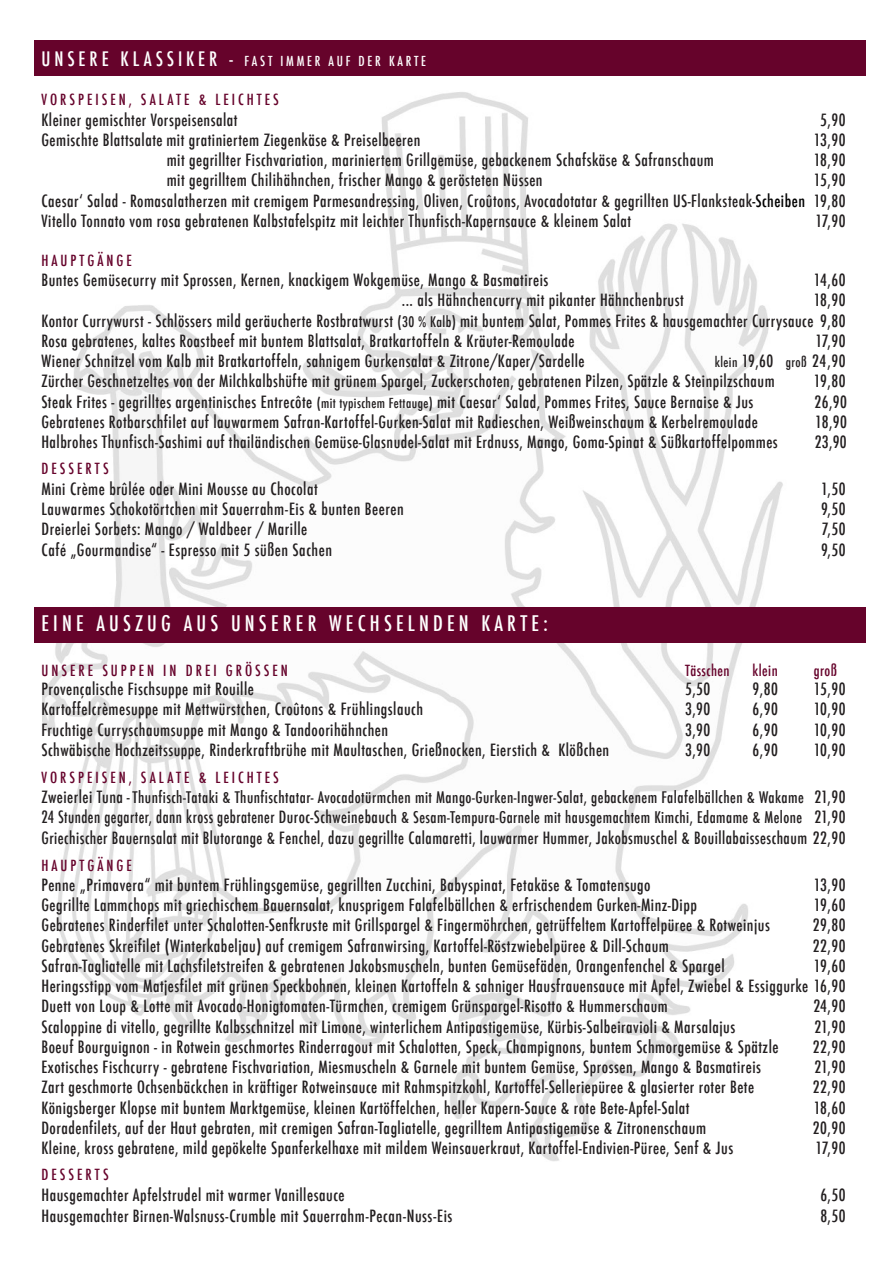
<style>
.page{position:relative;width:893px;height:1263px;background:#fff}
.page>*{position:absolute;margin:0;border:0;box-sizing:border-box;transform-origin:0 0}
.t1{font:500 condensed 21px "Futura";letter-spacing:.2em;color:#fff}
.t2{font:500 condensed 16.65px "Futura";letter-spacing:.03em;color:#231f20}
.t3{font:500 condensed 16.5px/20.2px "Futura";letter-spacing:.03em;color:#231f20;text-align:justify}
.t4{font:500 condensed 16.5px/20.2px "Futura";letter-spacing:.03em;color:#231f20;scale:.93 1}
.t5{font:500 condensed 15.6px "Futura";letter-spacing:.03em;color:#231f20}
.t6{font:500 condensed 15px "Futura";letter-spacing:.2em;color:#66032b}
.t7{font:500 condensed 15px "Futura";letter-spacing:.03em;color:#66032b}
.t8{font:500 condensed 13.5px "Futura";letter-spacing:.2em;color:#fff}
.s1{font-size:19.5px}
.s2{color:#010000}
.s3{font-size:14.25px}
.s4{font-size:13.5px}
.s5{font-size:16.5px}
.s6{font-size:15.75px}
.s7{font-size:16.2px}
</style>
<div class="page">
<img style="left:43px;top:92px;width:744px;height:1069px">
<div style="left:34px;top:40px;width:831px;height:35px;background:#66032b"></div>
<div style="left:34px;top:607px;width:831px;height:35px;background:#66032b"></div>
<p class="t8" style="left:41px;top:53px;width:386px"><span class="s1">UNSERE KLASSIKER -</span> FAST IMMER AUF DER KARTE</p>
<p class="t6" style="left:41px;top:90px;width:239px">VORSPEISEN, SALATE &amp; LEICHTES</p>
<p class="t3" style="left:41px;top:109px;width:198px">Kleiner gemischter Vorspeisensalat</p>
<p class="t3" style="left:820px;top:109px;width:27px">5,90</p>
<p class="t3" style="left:41px;top:130px;width:381px">Gemischte Blattsalate mit gratiniertem Ziegenkäse &amp; Preiselbeeren</p>
<p class="t3" style="left:814px;top:130px;width:33px">13,90</p>
<p class="t3" style="left:167px;top:150px;width:549px">mit gegrillter Fischvariation, mariniertem Grillgemüse, gebackenem Schafskäse &amp; Safranschaum</p>
<p class="t3" style="left:814px;top:150px;width:33px">18,90</p>
<p class="t3" style="left:167px;top:170px;width:377px">mit gegrilltem Chilihähnchen, frischer Mango &amp; gerösteten Nüssen</p>
<p class="t3" style="left:41px;top:170px;width:806px;text-indent:772px">15,90<br>Caesar‘ Salad - Romasalatherzen mit cremigem Parmesandressing, Oliven, Croûtons, Avocadotatar &amp; gegrillten US-Flanksteak<span class="s2">-Scheiben</span> 19,80<br>Vitello Tonnato vom rosa gebratenen Kalbstafelspitz mit leichter Thunfisch-Kapernsauce &amp; kleinem Salat</p>
<p class="t3" style="left:815px;top:211px;width:32px">17,90</p>
<p class="t6" style="left:41px;top:251px;width:92px">HAUPTGÄNGE</p>
<p class="t3" style="left:41px;top:270px;width:508px">Buntes Gemüsecurry mit Sprossen, Kernen, knackigem Wokgemüse, Mango &amp; Basmatireis</p>
<p class="t3" style="left:814px;top:270px;width:33px">14,60</p>
<p class="t3" style="left:402px;top:290px;width:284px">... als Hähnchencurry mit pikanter Hähnchenbrust</p>
<p class="t3" style="left:41px;top:290px;width:806px;text-indent:772px">18,90<br>Kontor Currywurst - Schlössers mild geräucherte Rostbratwurst <span class="s3">(30 % Kalb)</span> mit buntem Salat, Pommes Frites &amp; hausgemachter Currysauce 9,80<br>Rosa gebratenes, kaltes Roastbeef mit buntem Blattsalat, Bratkartoffeln &amp; Kräuter-Remoulade</p>
<p class="t3" style="left:815px;top:331px;width:32px">17,90</p>
<p class="t3" style="left:41px;top:351px;width:545px">Wiener Schnitzel vom Kalb mit Bratkartoffeln, sahnigem Gurkensalat &amp; Zitrone/Kaper/Sardelle</p>
<p class="t3" style="left:41px;top:351px;width:806px;text-indent:673px"><span class="s4">klein</span> 19,60 <span class="s4">groß</span> 24,90<br>Zürcher Geschnetzeltes von der Milchkalbshüfte mit grünem Spargel, Zuckerschoten, gebratenen Pilzen, Spätzle &amp; Steinpilzschaum</p>
<p class="t3" style="left:814px;top:371px;width:33px">19,80</p>
<p class="t3" style="left:41px;top:392px;width:713px">Steak Frites - gegrilltes argentinisches Entrecôte <span class="s4">(mit typischem Fettauge)</span> mit Caesar‘ Salad, Pommes Frites, Sauce Bernaise &amp; Jus</p>
<p class="t3" style="left:814px;top:392px;width:34px">26,90</p>
<p class="t3" style="left:41px;top:412px;width:718px">Gebratenes Rotbarschfilet auf lauwarmem Safran-Kartoffel-Gurken-Salat mit Radieschen, Weißweinschaum &amp; Kerbelremoulade</p>
<p class="t3" style="left:815px;top:412px;width:33px">18,90</p>
<p class="t3" style="left:41px;top:432px;width:738px">Halbrohes Thunfisch-Sashimi auf thailändischen Gemüse-Glasnudel-Salat mit Erdnuss, Mango, Goma-Spinat &amp; Süßkartoffelpommes</p>
<p class="t3" style="left:815px;top:432px;width:33px">23,90</p>
<p class="t6" style="left:41px;top:459px;width:69px">DESSERTS</p>
<p class="t3" style="left:41px;top:479px;width:278px">Mini Crème brûlée oder Mini Mousse au Chocolat</p>
<p class="t3" style="left:821px;top:479px;width:26px">1,50</p>
<p class="t3" style="left:41px;top:499px;width:364px">Lauwarmes Schokotörtchen mit Sauerrahm-Eis &amp; bunten Beeren</p>
<p class="t3" style="left:821px;top:499px;width:26px">9,50</p>
<p class="t3" style="left:41px;top:519px;width:267px">Dreierlei Sorbets: Mango / Waldbeer / Marille</p>
<p class="t3" style="left:822px;top:519px;width:25px">7,50</p>
<p class="t3" style="left:41px;top:539px;width:292px">Café „Gourmandise“ - Espresso mit 5 süßen Sachen</p>
<p class="t3" style="left:821px;top:539px;width:26px">9,50</p>
<p class="t1" style="left:41px;top:609px;width:508px">EINE AUSZUG AUS UNSERER WECHSELNDEN KARTE:</p>
<p class="t6" style="left:41px;top:660px;width:248px">UNSERE SUPPEN IN DREI GRÖSSEN</p>
<p class="t7" style="left:685px;top:660px;width:46px">Tässchen</p>
<p class="t6" style="left:752px;top:660px;width:27px">klein</p>
<p class="t6" style="left:814px;top:660px;width:25px">groß</p>
<p class="t3" style="left:41px;top:679px;width:214px">Provençalische Fischsuppe mit Rouille</p>
<p class="t3" style="left:685px;top:679px;width:27px">5,50</p>
<p class="t3" style="left:752px;top:679px;width:27px">9,80</p>
<p class="t3" style="left:814px;top:679px;width:33px">15,90</p>
<p class="t3" style="left:41px;top:699px;width:383px">Kartoffelcrèmesuppe mit Mettwürstchen, Croûtons &amp; Frühlingslauch</p>
<p class="t3" style="left:685px;top:699px;width:27px">3,90</p>
<p class="t3" style="left:752px;top:699px;width:27px">6,90</p>
<p class="t3" style="left:814px;top:699px;width:33px">10,90</p>
<p class="t3" style="left:41px;top:719px;width:348px">Fruchtige Curryschaumsuppe mit Mango &amp; Tandoorihähnchen</p>
<p class="t3" style="left:685px;top:719px;width:27px">3,90</p>
<p class="t3" style="left:752px;top:719px;width:27px">6,90</p>
<p class="t3" style="left:814px;top:719px;width:33px">10,90</p>
<p class="t3" style="left:41px;top:740px;width:569px">Schwäbische Hochzeitssuppe, Rinderkraftbrühe mit Maultaschen, Grießnocken, Eierstich &amp; Klößchen</p>
<p class="t3" style="left:685px;top:740px;width:27px">3,90</p>
<p class="t3" style="left:752px;top:740px;width:27px">6,90</p>
<p class="t3" style="left:814px;top:740px;width:33px">10,90</p>
<p class="t6" style="left:41px;top:768px;width:239px">VORSPEISEN, SALATE &amp; LEICHTES</p>
<p class="t5" style="left:41px;top:787px;width:806px"><span class="s5">Zweierlei Tuna -</span> Thunfisch-Tataki &amp; Thunfischtatar- Avocadotürmchen mit Mango-Gurken-Ingwer-Salat, gebackenem Falafelbällchen &amp; Wakame <span class="s5">21,90</span></p>
<p class="t4" style="left:41px;top:807px;width:866px">24 Stunden gegarter, dann kross gebratener Duroc-Schweinebauch <span class="s6">&amp; Sesam-Tempura-Garnele mit hausgemachtem Kimchi, Edamame &amp; Melone</span> 21,90<br>Griechischer Bauernsalat mit Blutorange &amp; Fenchel, dazu gegrillte Calamaretti, lauwarmer Hummer, Jakobsmuschel &amp; Bouillabaisseschaum 22,90</p>
<p class="t6" style="left:41px;top:855px;width:92px">HAUPTGÄNGE</p>
<p class="t3" style="left:41px;top:875px;width:611px">Penne „Primavera“ mit buntem Frühlingsgemüse, gegrillten Zucchini, Babyspinat, Fetakäse &amp; Tomatensugo</p>
<p class="t3" style="left:814px;top:875px;width:33px">13,90</p>
<p class="t3" style="left:41px;top:895px;width:657px">Gegrillte Lammchops mit griechischem Bauernsalat, knusprigem Falafelbällchen &amp; erfrischendem Gurken-Minz-Dipp</p>
<p class="t3" style="left:814px;top:895px;width:33px">19,60</p>
<p class="t3" style="left:41px;top:915px;width:730px">Gebratenes Rinderfilet unter Schalotten-Senfkruste mit Grillspargel &amp; Fingermöhrchen, getrüffeltem Kartoffelpüree &amp; Rotweinjus</p>
<p class="t3" style="left:813px;top:915px;width:34px">29,80</p>
<p class="t3" style="left:41px;top:935px;width:629px">Gebratenes Skreifilet (Winterkabeljau) auf cremigem Safranwirsing, Kartoffel-Röstzwiebelpüree &amp; Dill-Schaum</p>
<p class="t3" style="left:813px;top:935px;width:34px">22,90</p>
<p class="t3" style="left:41px;top:956px;width:685px">Safran-Tagliatelle mit Lachsfiletstreifen &amp; gebratenen Jakobsmuscheln, bunten Gemüsefäden, Orangenfenchel &amp; Spargel</p>
<p class="t3" style="left:41px;top:956px;width:806px;text-indent:772px">19,60<br>Heringsstipp vom Matjesfilet mit grünen Speckbohnen, kleinen Kartoffeln &amp; sahniger Hausfrauensauce mit Apfel, Zwiebel &amp; Essiggurke 16,90<br>Duett von Loup &amp; Lotte mit Avocado-Honigtomaten-Türmchen, cremigem Grünspargel-Risotto <span class="s7">&amp; Hummerschaum</span></p>
<p class="t3" style="left:813px;top:996px;width:34px">24,90</p>
<p class="t3" style="left:41px;top:1016px;width:695px">Scaloppine di vitello, gegrillte Kalbsschnitzel mit Limone, winterlichem Antipastigemüse, Kürbis-Salbeiravioli &amp; Marsalajus</p>
<p class="t3" style="left:814px;top:1016px;width:33px">21,90</p>
<p class="t2" style="left:41px;top:1036px;width:739px">Boeuf Bourguignon - in Rotwein geschmortes Rinderragout mit Schalotten, Speck, Champignons, buntem Schmorgemüse &amp; Spätzle</p>
<p class="t3" style="left:813px;top:1037px;width:34px">22,90</p>
<p class="t3" style="left:41px;top:1057px;width:721px">Exotisches Fischcurry - gebratene Fischvariation, Miesmuscheln &amp; Garnele mit buntem Gemüse, Sprossen, Mango &amp; Basmatireis</p>
<p class="t3" style="left:814px;top:1057px;width:33px">21,90</p>
<p class="t3" style="left:41px;top:1077px;width:714px">Zart geschmorte Ochsenbäckchen in kräftiger Rotweinsauce mit Rahmspitzkohl, Kartoffel-Selleriepüree &amp; glasierter roter Bete</p>
<p class="t3" style="left:813px;top:1077px;width:34px">22,90</p>
<p class="t3" style="left:41px;top:1097px;width:649px">Königsberger Klopse mit buntem Marktgemüse, kleinen Kartöffelchen, heller Kapern-Sauce &amp; rote Bete-Apfel-Salat</p>
<p class="t3" style="left:814px;top:1097px;width:33px">18,60</p>
<p class="t3" style="left:41px;top:1118px;width:666px">Doradenfilets, auf der Haut gebraten, mit cremigen Safran-Tagliatelle, gegrilltem Antipastigemüse &amp; Zitronenschaum</p>
<p class="t3" style="left:813px;top:1118px;width:34px">20,90</p>
<p class="t3" style="left:41px;top:1138px;width:693px">Kleine, kross gebratene, mild gepökelte Spanferkelhaxe mit mildem Weinsauerkraut, Kartoffel-Endivien-Püree, Senf &amp; Jus</p>
<p class="t3" style="left:815px;top:1138px;width:32px">17,90</p>
<p class="t6" style="left:41px;top:1164px;width:69px">DESSERTS</p>
<p class="t3" style="left:41px;top:1185px;width:305px">Hausgemachter Apfelstrudel mit warmer Vanillesauce</p>
<p class="t3" style="left:820px;top:1185px;width:27px">6,50</p>
<p class="t3" style="left:41px;top:1205px;width:412px">Hausgemachter Birnen-Walsnuss-Crumble mit Sauerrahm-Pecan-Nuss-Eis</p>
<p class="t3" style="left:820px;top:1205px;width:27px">8,50</p>
</div>
